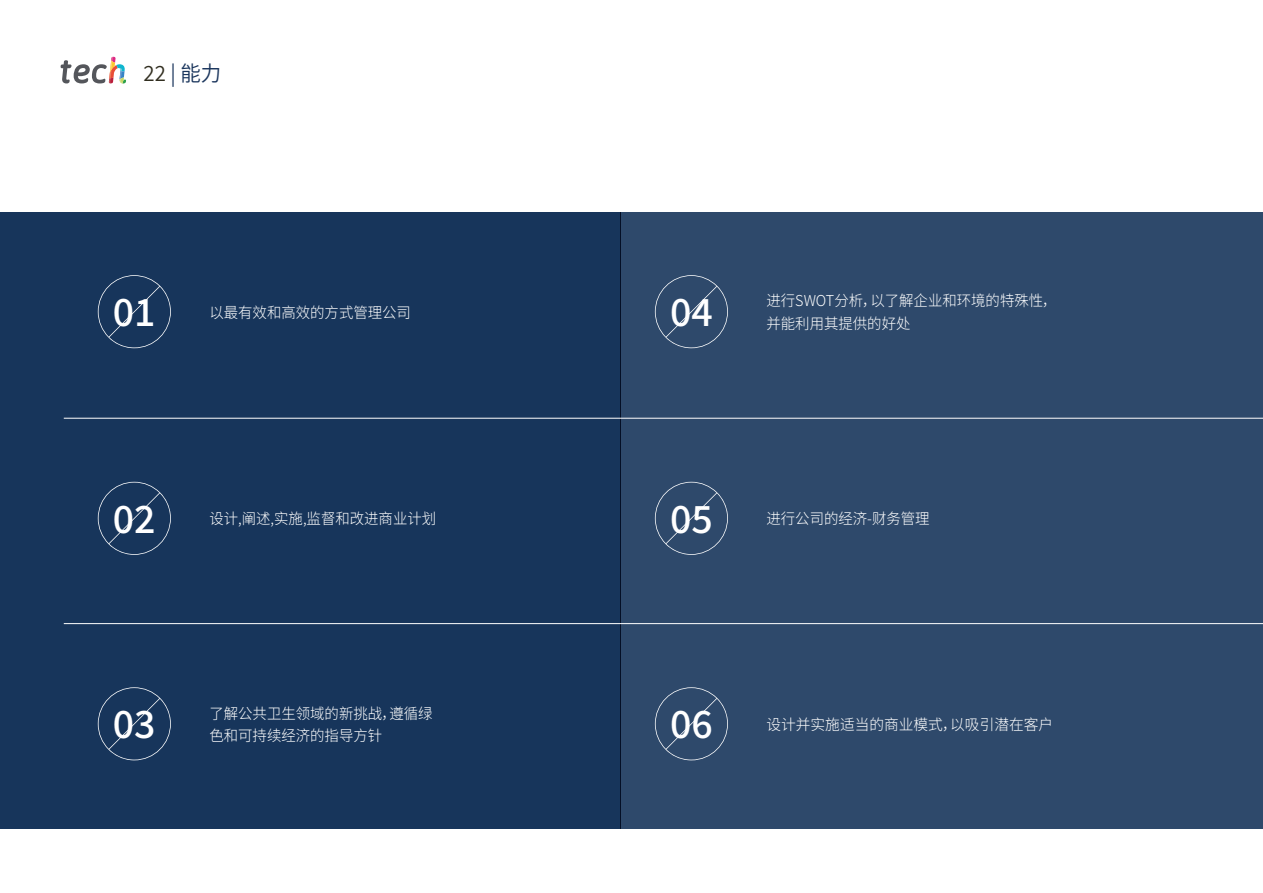
<style>
.page{position:relative;width:1263px;height:893px;background:#fff}
.page>*{position:absolute;margin:0;border:0;box-sizing:border-box;transform-origin:0 0}
.t1{font:500 37.5px "Source Han Sans CN";color:#fff}
.t2{font:21px "Source Han Sans CN";color:#1a355c}
.t3{font:300 15px/22.5px "Source Han Sans CN";color:#fff;scale:.96 1}
.t4{font:300 15px "Source Han Sans CN";color:#fff}
.s1{color:#312e20}
</style>
<div class="page">
<svg style="left:61px;top:57px;width:65px;height:27px"></svg>
<div style="left:0;top:213px;width:621px;height:616px;background:#17355b"></div>
<div style="left:621px;top:213px;width:642px;height:616px;background:#2e496b"></div>
<svg style="left:98px;top:275px;width:73px;height:73px"></svg>
<svg style="left:98px;top:687px;width:73px;height:73px"></svg>
<svg style="left:98px;top:482px;width:73px;height:73px"></svg>
<svg style="left:655px;top:275px;width:73px;height:73px"></svg>
<svg style="left:655px;top:482px;width:73px;height:73px"></svg>
<svg style="left:655px;top:687px;width:73px;height:73px"></svg>
<hr style="left:64px;top:418px;width:1199px;height:1px;background:#fff">
<hr style="left:64px;top:623px;width:1199px;height:1px;background:#fff">
<h2 class="t2" style="left:144px;top:61px;width:79px"><span class="s1">22</span> | 能力</h2>
<h1 class="t1" style="left:113px;top:291px;width:44px">01</h1>
<p class="t3" style="left:209px;top:301px;width:211px">以最有效和高效的方式管理公司</p>
<h1 class="t1" style="left:670px;top:291px;width:44px">04</h1>
<p class="t3" style="left:766px;top:290px;width:304px">进行SWOT分析，以了解企业和环境的特殊性，并能利用其提供的好处</p>
<h1 class="t1" style="left:113px;top:498px;width:44px">02</h1>
<p class="t3" style="left:209px;top:508px;width:238px">设计,阐述,实施,监督和改进商业计划</p>
<h1 class="t1" style="left:670px;top:498px;width:44px">05</h1>
<p class="t3" style="left:766px;top:508px;width:171px">进行公司的经济-财务管理</p>
<h1 class="t1" style="left:113px;top:703px;width:44px">03</h1>
<p class="t3" style="left:209px;top:702px;width:234px">了解公共卫生领域的新挑战，遵循绿色和可持续经济的指导方针</p>
<h1 class="t1" style="left:670px;top:703px;width:44px">06</h1>
<p class="t4" style="left:766px;top:716px;width:288px">设计并实施适当的商业模式，以吸引潜在客户</p>
</div>
